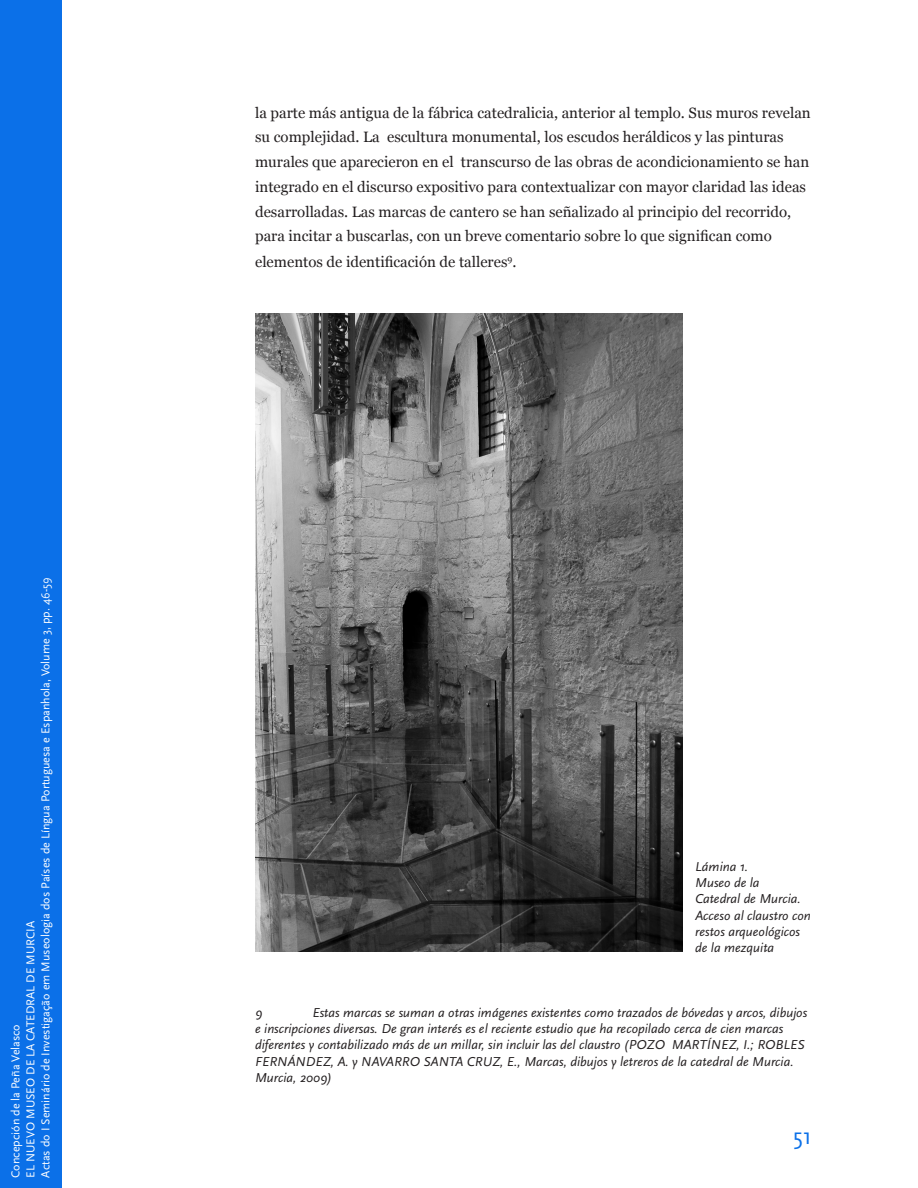
<style>
.page{position:relative;width:918px;height:1188px;background:#fff}
.page>*{position:absolute;margin:0;border:0;box-sizing:border-box;transform-origin:0 0}
.t1{font:24px "Scala Sans Pro";color:#0b70e8}
.notas_de_rodape{font:15px/24.9px "Georgia";color:#231f20}
.notas_de_rodape-2{font:italic 13.5px/16.2px "Scala Sans Pro";color:#231f20}
.legenda_da_figura{font:italic 13.5px/16.2px "Scala Sans Pro";color:#231f20}
.t2{font:12px/15px "Scala Sans Pro";color:#fff}
</style>
<div class="page">
<div style="left:0;top:0;width:62px;height:1188px;background:#0b70e8"></div>
<img style="left:255px;top:314px;width:427px;height:638px">
<p class="t2" style="left:8px;top:1178px;width:601px;rotate:-90deg">Concepción de la Peña Velasco<br>EL NUEVO MUSEO DE LA CATEDRAL DE MURCIA<br>Actas do I Seminário de Investigação em Museologia dos Países de Língua Portuguesa e Espanhola, Volume 3, pp. 46-59</p>
<p class="notas_de_rodape" style="left:255px;top:100px;width:557px">la parte más antigua de la fábrica catedralicia, anterior al templo. Sus muros revelan su complejidad. La escultura monumental, los escudos heráldicos y las pinturas murales que aparecieron en el transcurso de las obras de acondicionamiento se han integrado en el discurso expositivo para contextualizar con mayor claridad las ideas desarrolladas. Las marcas de cantero se han señalizado al principio del recorrido, para incitar a buscarlas, con un breve comentario sobre lo que significan como elementos de identificación de talleres<sup>9</sup>.</p>
<p class="legenda_da_figura" style="left:695px;top:858px;width:54px">Lámina 1.</p>
<p class="legenda_da_figura" style="left:695px;top:875px;width:66px">Museo de la</p>
<p class="legenda_da_figura" style="left:695px;top:891px;width:117px">Catedral de Murcia.<br>Acceso al claustro con restos arqueológicos de la mezquita</p>
<p class="notas_de_rodape-2" style="left:255px;top:1004px;width:554px;text-indent:57px">Estas marcas se suman a otras imágenes existentes como trazados de bóvedas y arcos, dibujos e inscripciones diversas. De gran interés es el reciente estudio que ha recopilado cerca de cien marcas diferentes y contabilizado más de un millar, sin incluir las del claustro (POZO MARTÍNEZ, I.; ROBLES FERNÁNDEZ, A. y NAVARRO SANTA CRUZ, E., Marcas, dibujos y letreros de la catedral de Murcia.<br>Murcia, 2009)</p>
<p class="notas_de_rodape-2" style="left:255px;top:1004px;width:9px">9</p>
<h1 class="t1" style="left:793px;top:1123px;width:21px">51</h1>
</div>
